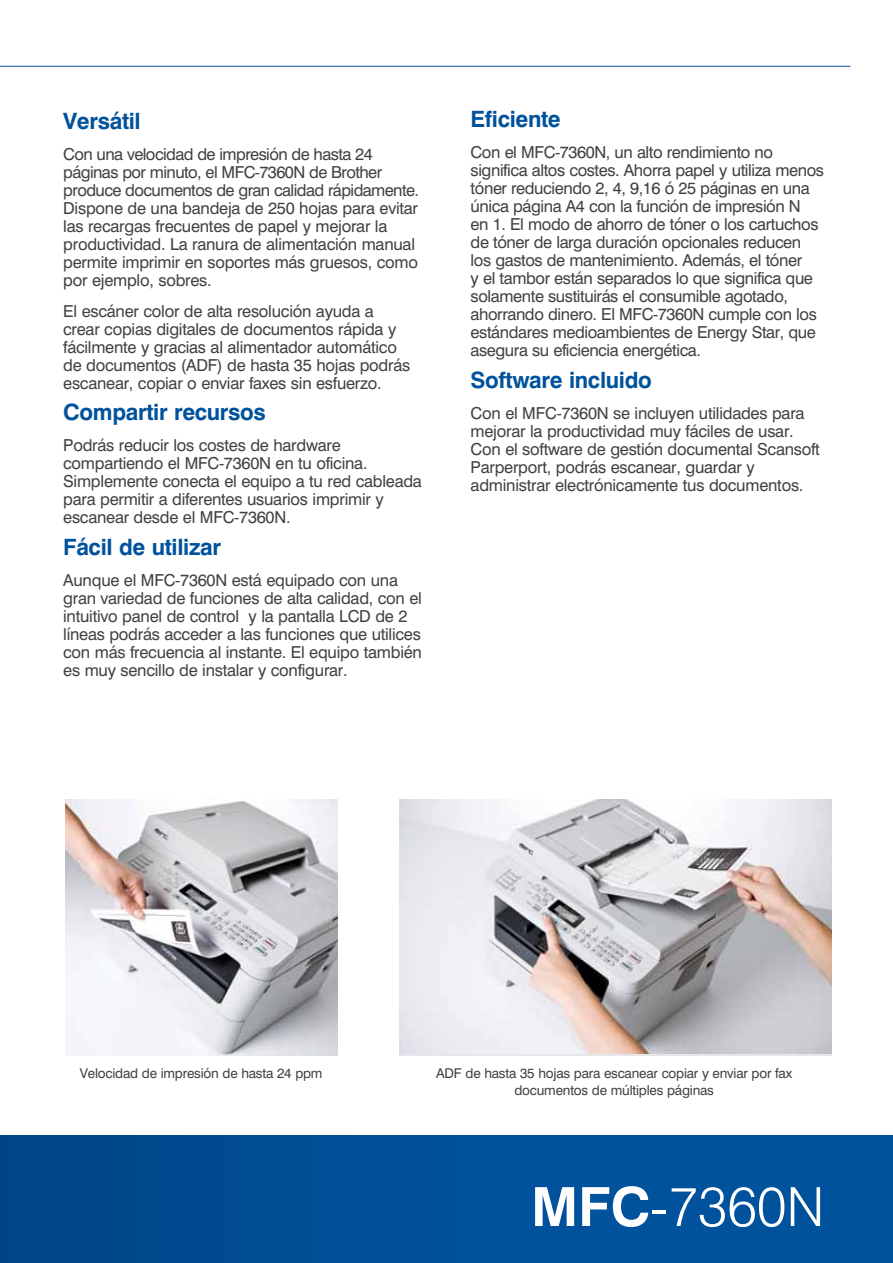
<style>
.page{position:relative;width:893px;height:1263px;background:#fff}
.page>*{position:absolute;margin:0;border:0;box-sizing:border-box;transform-origin:0 0}
.t1{font:300 55.5px "Swiss 721 BT";color:#fff}
.t2{font:700 22.5px "Swiss 721 BT";letter-spacing:-.015em;color:#00529c}
.t3{font:16.5px/18px "Swiss 721 BT";letter-spacing:-.015em;color:#414042}
.t4{font:13.5px/16.5px "Swiss 721 BT";letter-spacing:-.015em;color:#414042;text-align:center}
.s1{font-weight:700;font-size:54px}
.s2{font-size:54px}
</style>
<div class="page">
<img style="left:400px;top:800px;width:432px;height:253px">
<img style="left:65px;top:800px;width:272px;height:255px">
<div style="left:0;top:1135px;width:464px;height:128px;background:#004b91"></div>
<div style="left:462px;top:1135px;width:431px;height:128px;background:#00529c"></div>
<hr style="left:0;top:66px;width:850px;height:1px;background:#00529c">
<h2 class="t2" style="left:63px;top:107px;width:79px">Versátil</h2>
<p class="t3" style="left:63px;top:145px;width:357px">Con una velocidad de impresión de hasta 24 páginas por minuto, el MFC-7360N de Brother produce documentos de gran calidad rápidamente.<br>Dispone de una bandeja de 250 hojas para evitar las recargas frecuentes de papel y mejorar la productividad. La ranura de alimentación manual permite imprimir en soportes más gruesos, como por ejemplo, sobres.</p>
<p class="t3" style="left:63px;top:302px;width:349px">El escáner color de alta resolución ayuda a crear copias digitales de documentos rápida y fácilmente y gracias al alimentador automático de documentos (ADF) de hasta 35 hojas podrás escanear, copiar o enviar faxes sin esfuerzo.</p>
<h2 class="t2" style="left:63px;top:398px;width:204px">Compartir recursos</h2>
<p class="t3" style="left:63px;top:436px;width:360px">Podrás reducir los costes de hardware compartiendo el MFC-7360N en tu oficina.<br>Simplemente conecta el equipo a tu red cableada para permitir a diferentes usuarios imprimir y escanear desde el MFC-7360N.</p>
<h2 class="t2" style="left:63px;top:533px;width:159px">Fácil de utilizar</h2>
<p class="t3" style="left:63px;top:571px;width:360px">Aunque el MFC-7360N está equipado con una gran variedad de funciones de alta calidad, con el intuitivo panel de control y la pantalla LCD de 2 líneas podrás acceder a las funciones que utilices con más frecuencia al instante. El equipo también es muy sencillo de instalar y configurar.</p>
<h2 class="t2" style="left:471px;top:105px;width:92px">Eficiente</h2>
<p class="t3" style="left:471px;top:143px;width:355px">Con el MFC-7360N, un alto rendimiento no significa altos costes. Ahorra papel y utiliza menos tóner reduciendo 2, 4, 9,16 ó 25 páginas en una única página A4 con la función de impresión N<br>en 1. El modo de ahorro de tóner o los cartuchos de tóner de larga duración opcionales reducen los gastos de mantenimiento. Además, el tóner<br>y el tambor están separados lo que significa que solamente sustituirás el consumible agotado, ahorrando dinero. El MFC-7360N cumple con los estándares medioambientes de Energy Star, que asegura su eficiencia energética.</p>
<h2 class="t2" style="left:471px;top:366px;width:183px">Software incluido</h2>
<p class="t3" style="left:471px;top:404px;width:351px">Con el MFC-7360N se incluyen utilidades para mejorar la productividad muy fáciles de usar.<br>Con el software de gestión documental Scansoft Parperport, podrás escanear, guardar y administrar electrónicamente tus documentos.</p>
<p class="t4" style="left:80px;top:1065px;width:244px">Velocidad de impresión de hasta 24 ppm</p>
<p class="t4" style="left:436px;top:1065px;width:357px">ADF de hasta 35 hojas para escanear copiar y enviar por fax documentos de múltiples páginas</p>
<h1 class="t1" style="left:531px;top:1172px;width:295px"><span class="s1">MFC</span><span class="s2">-</span>7360<span class="s2">N</span></h1>
</div>
